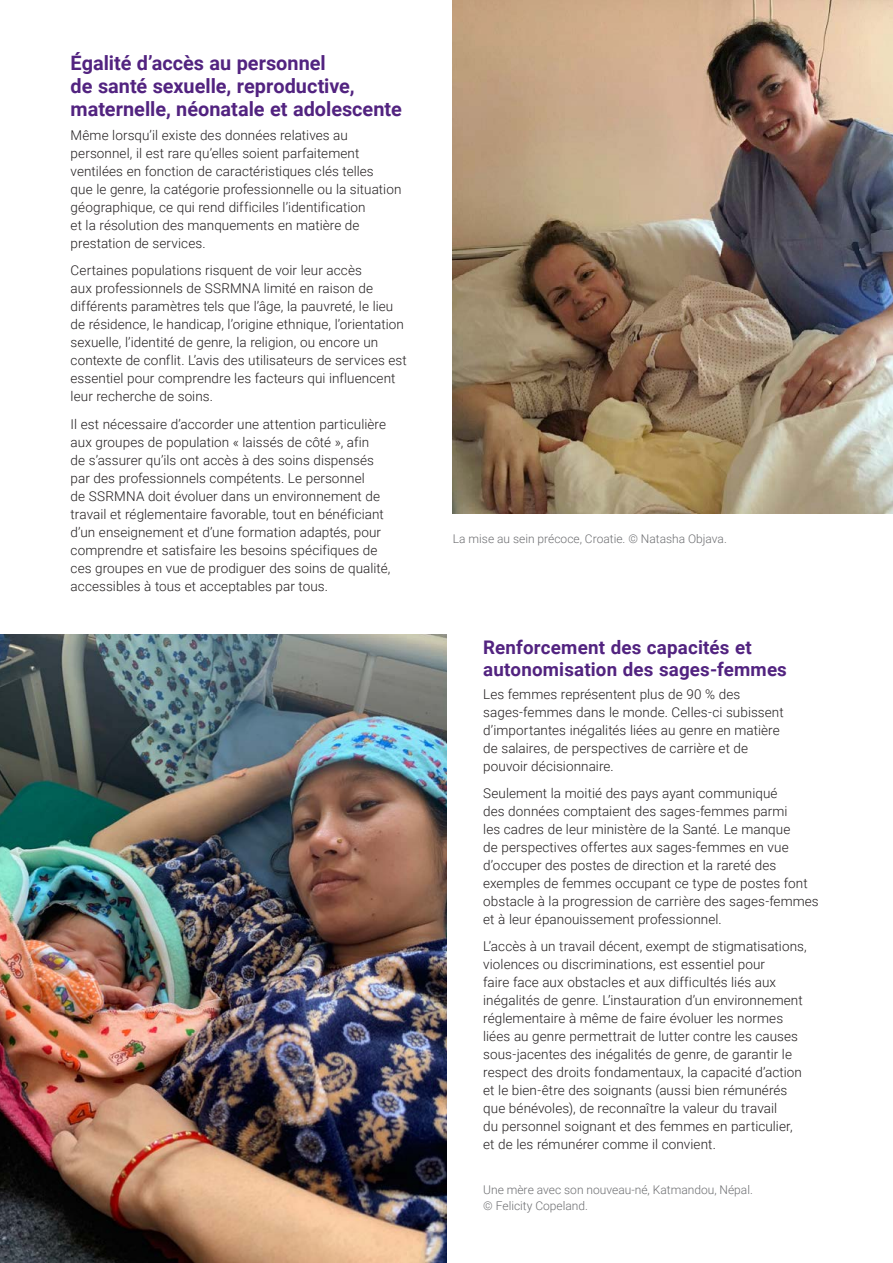
<style>
.page{position:relative;width:893px;height:1263px;background:#fff}
.page>*{position:absolute;margin:0;border:0;box-sizing:border-box;transform-origin:0 0}
.FF_heads_v2{font:700 19.8px/22.8px "Roboto";color:#522380}
.FF_heads{font:700 18.75px/22.2px "Roboto";letter-spacing:.01em;color:#522380}
.SOWMR_TEXT{font:300 13.5px/18px "Roboto";letter-spacing:.005em;color:#231f20}
.new_photo_caption{font:300 12px "Roboto";color:#6d6e71}
</style>
<div class="page">
<img style="left:0;top:634px;width:446px;height:629px">
<img style="left:453px;top:0;width:440px;height:514px">
<p class="FF_heads_v2" style="left:71px;top:51px;width:333px">Égalité d’accès au personnel<br>de santé sexuelle, reproductive, maternelle, néonatale et adolescente</p>
<p class="SOWMR_TEXT" style="left:71px;top:126px;width:332px">Même lorsqu’il existe des données relatives au personnel, il est rare qu’elles soient parfaitement ventilées en fonction de caractéristiques clés telles<br>que le genre, la catégorie professionnelle ou la situation géographique, ce qui rend difficiles l’identification<br>et la résolution des manquements en matière de prestation de services.</p>
<p class="SOWMR_TEXT" style="left:71px;top:261px;width:338px">Certaines populations risquent de voir leur accès<br>aux professionnels de SSRMNA limité en raison de différents paramètres tels que l’âge, la pauvreté, le lieu de résidence, le handicap, l’origine ethnique, l’orientation sexuelle, l’identité de genre, la religion, ou encore un contexte de conflit. L’avis des utilisateurs de services est essentiel pour comprendre les facteurs qui influencent leur recherche de soins.</p>
<p class="SOWMR_TEXT" style="left:71px;top:414px;width:321px">Il est nécessaire d’accorder une attention particulière aux groupes de population « laissés de côté », afin<br>de s’assurer qu’ils ont accès à des soins dispensés par des professionnels compétents. Le personnel<br>de SSRMNA doit évoluer dans un environnement de travail et réglementaire favorable, tout en bénéficiant d’un enseignement et d’une formation adaptés, pour comprendre et satisfaire les besoins spécifiques de ces groupes en vue de prodiguer des soins de qualité, accessibles à tous et acceptables par tous.</p>
<p class="new_photo_caption" style="left:453px;top:530px;width:275px">La mise au sein précoce, Croatie. © Natasha Objava.</p>
<p class="FF_heads" style="left:483px;top:636px;width:305px">Renforcement des capacités et autonomisation des sages‑femmes</p>
<p class="SOWMR_TEXT" style="left:483px;top:684px;width:302px">Les femmes représentent plus de 90 % des sages‑femmes dans le monde. Celles-ci subissent d’importantes inégalités liées au genre en matière de salaires, de perspectives de carrière et de pouvoir décisionnaire.</p>
<p class="SOWMR_TEXT" style="left:483px;top:783px;width:337px">Seulement la moitié des pays ayant communiqué<br>des données comptaient des sages‑femmes parmi<br>les cadres de leur ministère de la Santé. Le manque<br>de perspectives offertes aux sages‑femmes en vue d’occuper des postes de direction et la rareté des exemples de femmes occupant ce type de postes font obstacle à la progression de carrière des sages‑femmes et à leur épanouissement professionnel.</p>
<p class="SOWMR_TEXT" style="left:483px;top:936px;width:325px">L’accès à un travail décent, exempt de stigmatisations, violences ou discriminations, est essentiel pour<br>faire face aux obstacles et aux difficultés liés aux inégalités de genre. L’instauration d’un environnement réglementaire à même de faire évoluer les normes liées au genre permettrait de lutter contre les causes sous-jacentes des inégalités de genre, de garantir le respect des droits fondamentaux, la capacité d’action et le bien-être des soignants (aussi bien rémunérés que bénévoles), de reconnaître la valeur du travail<br>du personnel soignant et des femmes en particulier, et de les rémunérer comme il convient.</p>
<p class="new_photo_caption" style="left:483px;top:1181px;width:271px">Une mère avec son nouveau-né, Katmandou, Népal.</p>
<p class="new_photo_caption" style="left:483px;top:1197px;width:106px">© Felicity Copeland.</p>
</div>
